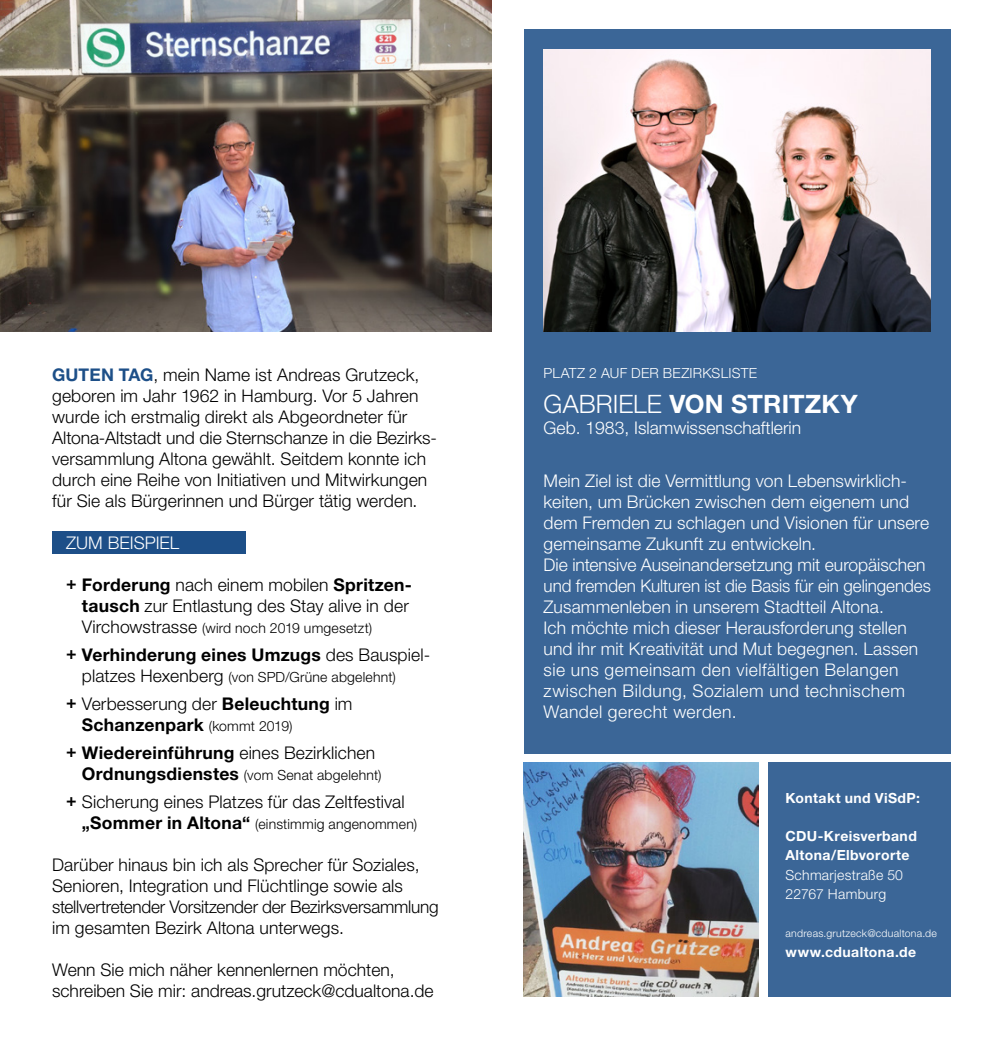
<style>
.page{position:relative;width:983px;height:1042px;background:#fff}
.page>*{position:absolute;margin:0;border:0;box-sizing:border-box;transform-origin:0 0}
.t1{font:700 25.38px "Helvetica Neue";letter-spacing:.005em;color:#fff}
.t2{font:300 17.5px/21px "Helvetica Neue";letter-spacing:.005em;color:#000}
.t3{font:300 17.5px/21px "Helvetica Neue";letter-spacing:.005em;color:#fff}
.t4{font:700 17.5px/21px "Helvetica Neue";letter-spacing:.015em;color:#000}
.t5{font:300 14px "Helvetica Neue";letter-spacing:.015em;color:#000}
.t6{font:700 14px/19.2px "Helvetica Neue";letter-spacing:.03em;color:#fff}
.t7{font:300 14px/19.2px "Helvetica Neue";letter-spacing:.02em;color:#fff}
.t8{font:300 10.5px "Helvetica Neue";letter-spacing:.025em;color:#fff}
.s1{font-weight:700;color:#1d4f88}
.s2{font-weight:700}
.s3{font-size:17.5px}
.s4{font-weight:300}
.s5{font-weight:300;font-size:14px}
.s6{font-weight:700;font-size:17.5px}
</style>
<div class="page">
<div style="left:52px;top:531px;width:194px;height:22px;background:#1d4f88"></div>
<img style="left:0;top:0;width:491px;height:331px">
<div style="left:768px;top:762px;width:182px;height:235px;background:#3b6697"></div>
<img style="left:523px;top:762px;width:235px;height:235px">
<div style="left:523px;top:30px;width:427px;height:724px;background:#3b6697"></div>
<img style="left:543px;top:50px;width:387px;height:281px">
<p class="t2" style="left:52px;top:364px;width:386px"><span class="s1">GUTEN TAG</span>, mein Name ist Andreas Grutzeck, geboren im Jahr 1962 in Hamburg. Vor 5 Jahren wurde ich erstmalig direkt als Abgeordneter für Altona-Altstadt und die Sternschanze in die Bezirks&shy;versammlung Altona gewählt. Seitdem konnte ich durch eine Reihe von Initiativen und Mitwirkungen für Sie als Bürgerinnen und Bürger tätig werden.</p>
<p class="t3" style="left:66px;top:532px;width:115px">ZUM BEISPIEL</p>
<p class="t2" style="left:66px;top:574px;width:347px;text-align:right"><span class="s2">+ Forderung</span> nach einem mobilen <span class="s2">Spritzen&shy;tausch</span> zur Entlastung des Stay alive in der</p>
<p class="t5" style="left:82px;top:619px;width:292px"><span class="s3">Virchowstrasse</span> (wird noch 2019 umgesetzt)</p>
<p class="t4" style="left:66px;top:644px;width:365px">+ Verhinderung eines Umzugs <span class="s4">des Bauspiel-</span></p>
<p class="t5" style="left:82px;top:668px;width:315px"><span class="s3">platzes Hexenberg</span> (von SPD/Grüne abgelehnt)</p>
<p class="t4" style="left:82px;top:693px;width:272px;text-indent:-16px">+ <span class="s4">Verbesserung der</span> Beleuchtung <span class="s4">im<br></span>Schanzenpark <span class="s5">(kommt 2019)</span></p>
<p class="t4" style="left:66px;top:742px;width:310px">+ Wiedereinführung <span class="s4">eines Bezirklichen</span></p>
<p class="t5" style="left:82px;top:766px;width:301px"><span class="s6">Ordnungsdienstes</span> (vom Senat abgelehnt)</p>
<p class="t2" style="left:66px;top:791px;width:340px"><span class="s2">+</span> Sicherung eines Platzes für das Zeltfestival</p>
<p class="t5" style="left:82px;top:815px;width:336px"><span class="s6">„Sommer in Altona“</span> (einstimmig angenommen)</p>
<p class="t2" style="left:52px;top:854px;width:388px">Darüber hinaus bin ich als Sprecher für Soziales, Senioren, Integration und Flüchtlinge sowie als stellvertretender Vorsitzender der Bezirksversammlung im gesamten Bezirk Altona unterwegs.</p>
<p class="t2" style="left:52px;top:959px;width:383px">Wenn Sie mich näher kennenlernen möchten, schreiben Sie mir: andreas.grutzeck@cdualtona.de</p>
<p class="t7" style="left:543px;top:363px;width:215px">PLATZ 2 AUF DER BEZIRKSLISTE</p>
<h1 class="t1" style="left:543px;top:388px;width:315px"><span class="s4">GABRIELE</span> VON STRITZKY</h1>
<p class="t3" style="left:543px;top:416px;width:259px">Geb. 1983, Islamwissenschaftlerin</p>
<p class="t3" style="left:543px;top:470px;width:388px">Mein Ziel ist die Vermittlung von Lebenswirklich&shy;keiten, um Brücken zwischen dem eigenem und dem Fremden zu schlagen und Visionen für unsere gemeinsame Zukunft zu entwickeln.<br>Die intensive Auseinandersetzung mit europäischen und fremden Kulturen ist die Basis für ein gelingendes Zusammenleben in unserem Stadtteil Altona.<br>Ich möchte mich dieser Herausforderung stellen und ihr mit Kreativität und Mut begegnen. Lassen sie uns gemeinsam den vielfältigen Belangen zwischen Bildung, Sozialem und technischem Wandel gerecht werden.</p>
<p class="t6" style="left:785px;top:787px;width:136px">Kontakt und ViSdP:</p>
<p class="t6" style="left:785px;top:826px;width:133px">CDU-Kreisverband<br>Altona/Elbvororte</p>
<p class="t7" style="left:785px;top:864px;width:119px">Schmarjestraße 50<br>22767 Hamburg</p>
<p class="t8" style="left:785px;top:927px;width:153px">andreas.grutzeck@cdualtona.de</p>
<p class="t6" style="left:785px;top:941px;width:132px">www.cdualtona.de</p>
</div>
